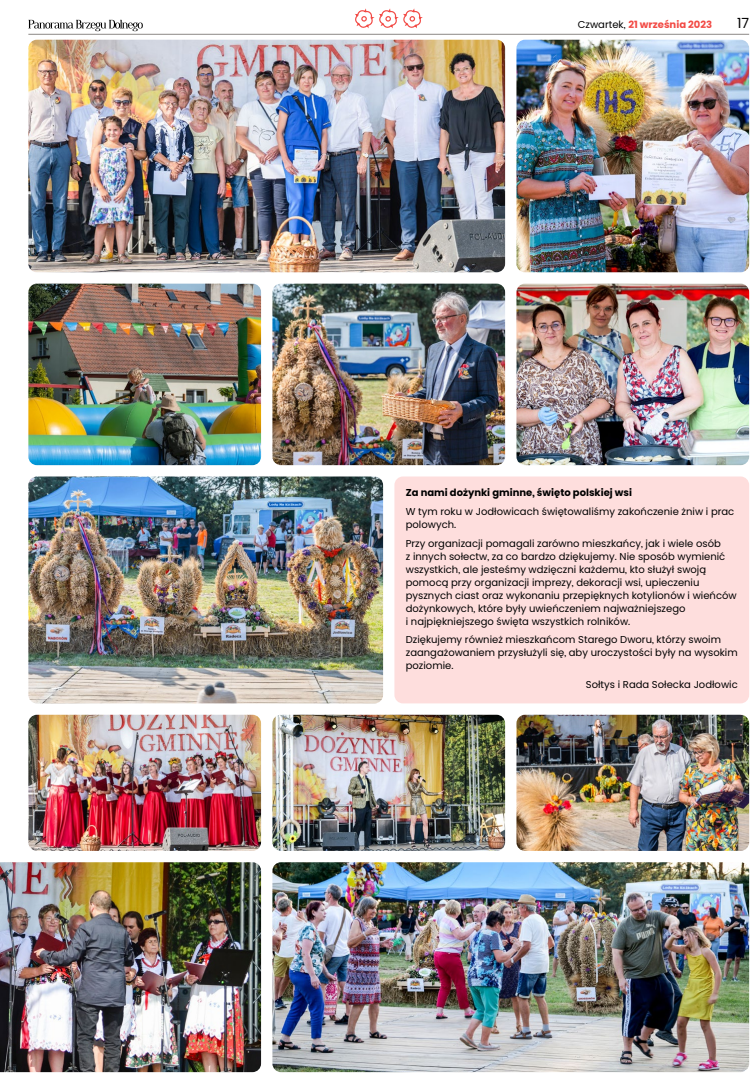
<style>
.page{position:relative;width:752px;height:1092px;background:#fff}
.page>*{position:absolute;margin:0;border:0;box-sizing:border-box;transform-origin:0 0}
.t1{font:14px "Poppins";color:#000}
.t2{font:10px/13px "Poppins";color:#000}
.t3{font:700 10px "Poppins";color:#000}
.t4{font:700 10px "Poppins";color:#f24a45}
.s1{font-weight:400;color:#000}
</style>
<div class="page">
<svg style="left:28px;top:20px;width:115px;height:11px"></svg>
<hr style="left:28px;top:34px;width:720px;height:1px;background:#8c8986">
<svg style="left:355px;top:8px;width:68px;height:21px"></svg>
<img style="left:28px;top:40px;width:477px;height:232px">
<img style="left:516px;top:40px;width:232px;height:232px">
<img style="left:272px;top:862px;width:476px;height:209px">
<img style="left:516px;top:283px;width:232px;height:182px">
<img style="left:0;top:862px;width:261px;height:209px">
<img style="left:272px;top:283px;width:233px;height:182px">
<img style="left:28px;top:476px;width:355px;height:227px">
<img style="left:28px;top:283px;width:233px;height:182px">
<img style="left:516px;top:714px;width:232px;height:136px">
<img style="left:272px;top:714px;width:233px;height:136px">
<img style="left:28px;top:714px;width:233px;height:136px">
<div style="left:394px;top:476px;width:354px;height:227px;background:#fededd;border-radius:9px"></div>
<p class="t4" style="left:577px;top:19px;width:136px"><span class="s1">Czwartek,</span> 21 września 2023</p>
<h1 class="t1" style="left:736px;top:15px;width:14px">17</h1>
<p class="t3" style="left:405px;top:487px;width:228px">Za nami dożynki gminne, święto polskiej wsi</p>
<p class="t2" style="left:405px;top:505px;width:330px">W tym roku w Jodłowicach świętowaliśmy zakończenie żniw i prac polowych.</p>
<p class="t2" style="left:405px;top:536px;width:332px">Przy organizacji pomagali zarówno mieszkańcy, jak i wiele osób<br>z innych sołectw, za co bardzo dziękujemy. Nie sposób wymienić wszystkich, ale jesteśmy wdzięczni każdemu, kto służył swoją pomocą przy organizacji imprezy, dekoracji wsi, upieczeniu pysznych ciast oraz wykonaniu przepięknych kotylionów i wieńców dożynkowych, które były uwieńczeniem najważniejszego<br>i najpiękniejszego święta wszystkich rolników.</p>
<p class="t2" style="left:405px;top:633px;width:333px">Dziękujemy również mieszkańcom Starego Dworu, którzy swoim zaangażowaniem przysłużyli się, aby uroczystości były na wysokim poziomie.</p>
<p class="t2" style="left:585px;top:678px;width:153px">Sołtys i Rada Sołecka Jodłowic</p>
</div>
